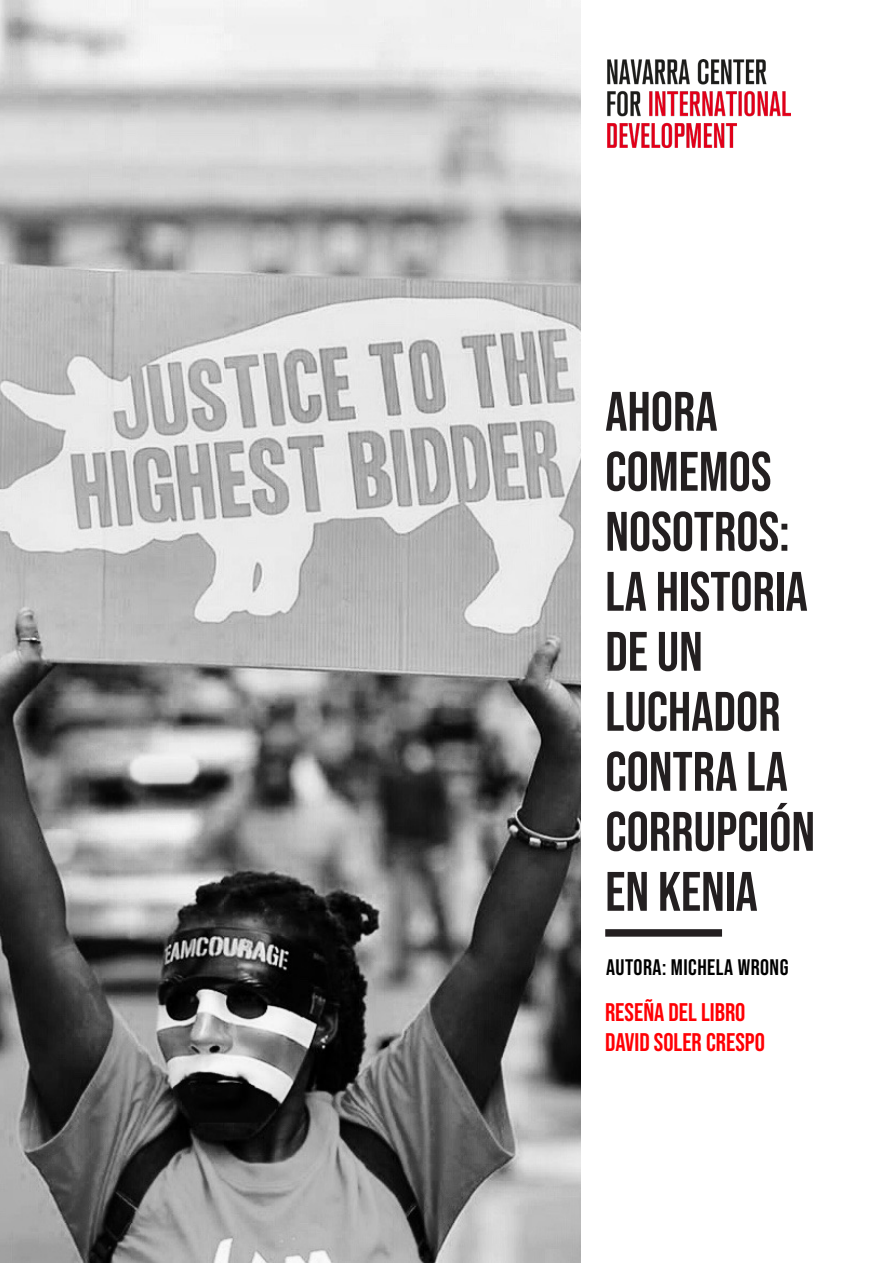
<style>
.page{position:relative;width:893px;height:1263px;background:#fff}
.page>*{position:absolute;margin:0;border:0;box-sizing:border-box;transform-origin:0 0}
.t1{font:55.5px/60px "Bebas Neue";color:#231f20}
.t2{font:25.5px "Bebas Neue";color:#ff0105}
.t3{font:22.5px "Bebas Neue";letter-spacing:.02em;color:#000}
</style>
<div class="page">
<img style="left:0;top:0;width:580px;height:1263px">
<div style="left:605px;top:929px;width:117px;height:8px;background:#231f20"></div>
<img style="left:607px;top:59px;width:184px;height:89px">
<p class="t1" style="left:605px;top:381px;width:114px">AHORA</p>
<p class="t1" style="left:605px;top:441px;width:168px">COMEMOS</p>
<p class="t1" style="left:605px;top:501px;width:186px">NOSOTROS:</p>
<p class="t1" style="left:605px;top:561px;width:204px">LA HISTORIA<br>DE UN</p>
<p class="t1" style="left:605px;top:681px;width:211px">LUCHADOR<br>CONTRA LA<br>CORRUPCIÓN<br>EN KENIA</p>
<p class="t3" style="left:606px;top:954px;width:184px">AUTORA: MICHELA WRONG</p>
<p class="t2" style="left:605px;top:998px;width:142px">RESEÑA DEL LIBRO</p>
<p class="t2" style="left:605px;top:1027px;width:161px">DAVID SOLER CRESPO</p>
</div>
